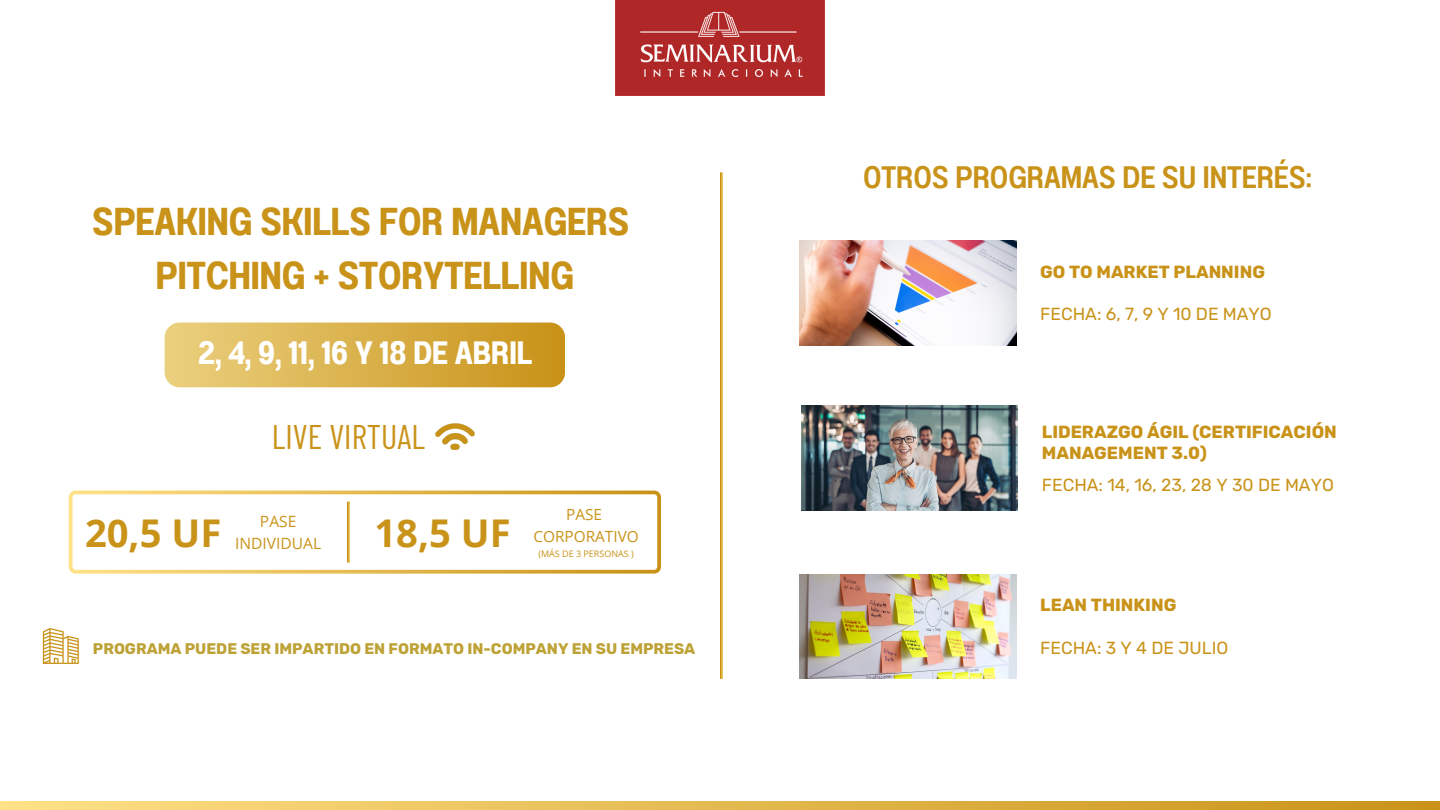
<style>
.page{position:relative;width:1440px;height:810px;background:#fff}
.page>*{position:absolute;margin:0;border:0;box-sizing:border-box;transform-origin:0 0}
.t1{font:38.9px/54px "Anantason Bold Wd 62";color:#c99319;text-align:center}
.t2{font:700 38.2px "Open Sans";color:#c99319}
.t3{font:34.2px "Barlow Condensed";color:#c99319}
.t4{font:32.3px "Anantason Bold Wd 62";color:#fff}
.t5{font:31px "Anantason Semi Bold Wd 62";color:#c99319}
.t6{font:700 17.5px/21px "Rubik";color:#c99319}
.t7{font:17.5px "Rubik";color:#c99319}
.t8{font:15.6px/21.3px "Open Sans";color:#c99319;text-align:center}
.t9{font:700 15.4px "Rubik";color:#bda236}
.t10{font:15.4px "Open Sans";color:#c99319}
.t11{font:9px "Open Sans";color:#c99319}
</style>
<div class="page">
<div style="left:165px;top:323px;width:400px;height:64px;background:linear-gradient(to right,#ebd07f,#c89217);border-radius:15px"></div>
<img style="left:615px;top:0;width:210px;height:96px">
<img style="left:800px;top:241px;width:216px;height:104px">
<img style="left:800px;top:574px;width:216px;height:105px">
<img style="left:801px;top:406px;width:217px;height:105px">
<svg style="left:43px;top:628px;width:36px;height:36px"></svg>
<svg style="left:69px;top:491px;width:592px;height:83px"></svg>
<hr style="left:347px;top:502px;width:3px;height:61px;background:#fff">
<svg style="left:0;top:802px;width:1440px;height:8px;background:#e4ba4f"></svg>
<img style="left:435px;top:423px;width:39px;height:26px">
<h2 class="t1" style="left:92px;top:195px;width:539px">SPEAKING SKILLS FOR MANAGERS<br>PITCHING + STORYTELLING</h2>
<h3 class="t4" style="left:198px;top:334px;width:336px">2, 4, 9, 11, 16 Y 18 DE ABRIL</h3>
<h4 class="t3" style="left:272px;top:415px;width:155px">LIVE VIRTUAL</h4>
<h1 class="t2" style="left:85px;top:506px;width:138px">20,5 UF</h1>
<p class="t8" style="left:235px;top:511px;width:87px">PASE<br>INDIVIDUAL</p>
<h5 class="t2" style="left:374px;top:507px;width:138px">18,5 UF</h5>
<h1 class="t10" style="left:566px;top:504px;width:37px">PASE</h1>
<p class="t10" style="left:533px;top:525px;width:107px">CORPORATIVO</p>
<p class="t11" style="left:538px;top:548px;width:97px">(MÁS DE 3 PERSONAS )</p>
<p class="t9" style="left:93px;top:639px;width:604px">PROGRAMA PUEDE SER IMPARTIDO EN FORMATO IN-COMPANY EN SU EMPRESA</p>
<p class="t5" style="left:863px;top:160px;width:450px">OTROS PROGRAMAS DE SU INTERÉS:</p>
<p class="t6" style="left:1040px;top:261px;width:226px">GO TO MARKET PLANNING</p>
<h6 class="t7" style="left:1040px;top:304px;width:233px">FECHA: 6, 7, 9 Y 10 DE MAYO</h6>
<h5 class="t6" style="left:1042px;top:421px;width:297px">LIDERAZGO ÁGIL (CERTIFICACIÓN<br>MANAGEMENT 3.0)</h5>
<h4 class="t7" style="left:1042px;top:474px;width:294px">FECHA: 14, 16, 23, 28 Y 30 DE MAYO</h4>
<h2 class="t6" style="left:1040px;top:594px;width:138px">LEAN THINKING</h2>
<h4 class="t7" style="left:1040px;top:638px;width:190px">FECHA: 3 Y 4 DE JULIO</h4>
</div>
